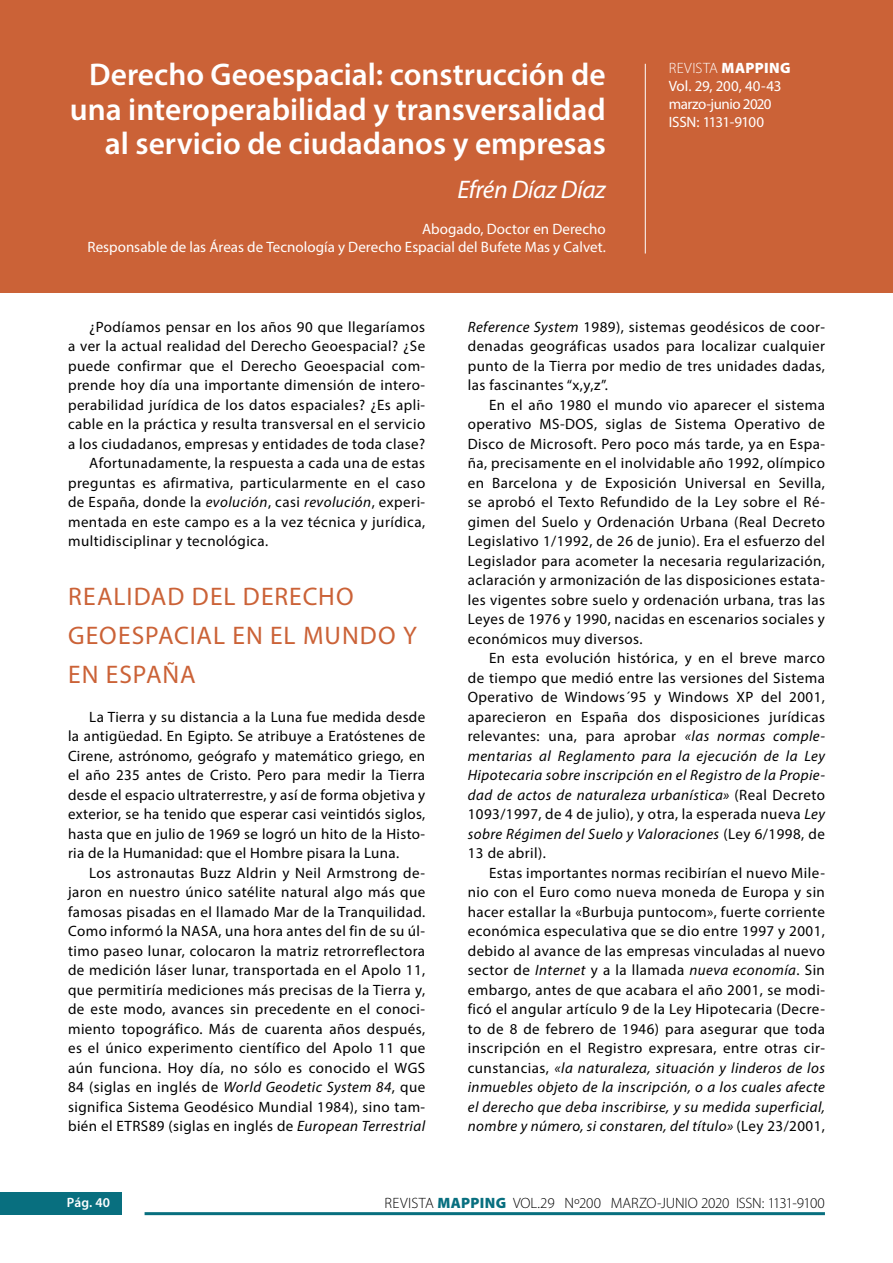
<style>
.page{position:relative;width:893px;height:1263px;background:#fff}
.page>*{position:absolute;margin:0;border:0;box-sizing:border-box;transform-origin:0 0}
.t1{font:600 31.5px/34.5px "Myriad Pro";color:#fff;text-align:right}
.t2{font:25.5px/39px "Myriad Pro";letter-spacing:.035em;color:#cb6237}
.t3{font:italic 25.5px "Myriad Pro";letter-spacing:-.015em;color:#fff}
.t4{font:15px/19.5px "Myriad Pro";letter-spacing:.03em;color:#000;text-align:justify}
.t5{font:15px/18px "Myriad Pro";color:#fff;text-align:right}
.t6{font:15px/18px "Myriad Pro";letter-spacing:-.03em;color:#fff}
.t7{font:300 15px "Myriad Pro";letter-spacing:-.01em;color:#000}
.t8{font:600 13.5px "Myriad Pro";color:#fff}
.s1{font-weight:300}
.s2{font-weight:900}
.s3{font-style:italic}
.s4{font-weight:900;color:#086f7f}
</style>
<div class="page">
<div style="left:0;top:1193px;width:121px;height:22px;background:#086f7f"></div>
<hr style="left:145px;top:1212px;width:680px;height:3px;background:#086f7f">
<div style="left:0;top:0;width:893px;height:293px;background:#cb6237"></div>
<hr style="left:645px;top:64px;width:1px;height:189px;background:#fff">
<h1 class="t1" style="left:70px;top:57px;width:537px">Derecho Geoespacial: construcción de una interoperabilidad y transversalidad al servicio de ciudadanos y empresas</h1>
<h2 class="t3" style="left:457px;top:174px;width:150px">Efrén Díaz Díaz</h2>
<p class="t5" style="left:88px;top:220px;width:520px">Abogado, Doctor en Derecho<br>Responsable de las Áreas de Tecnología y Derecho Espacial del Bufete Mas y Calvet.</p>
<p class="t6" style="left:669px;top:59px;width:123px"><span class="s1">REVISTA</span> <span class="s2">MAPPING<br></span>Vol. 29, 200, 40-43 marzo-junio 2020<br>ISSN: 1131-9100</p>
<p class="t4" style="left:89px;top:316px;width:337px">¿Podíamos pensar en los años 90 que llegaríamos</p>
<p class="t4" style="left:68px;top:336px;width:359px">a ver la actual realidad del Derecho Geoespacial? ¿Se</p>
<p class="t4" style="left:68px;top:355px;width:359px">puede confirmar que el Derecho Geoespacial com-</p>
<p class="t4" style="left:68px;top:375px;width:359px">prende hoy día una importante dimensión de intero-</p>
<p class="t4" style="left:68px;top:394px;width:359px">perabilidad jurídica de los datos espaciales? ¿Es apli-</p>
<p class="t4" style="left:68px;top:414px;width:359px">cable en la práctica y resulta transversal en el servicio</p>
<p class="t4" style="left:68px;top:433px;width:359px">a los ciudadanos, empresas y entidades de toda clase?</p>
<p class="t4" style="left:89px;top:453px;width:337px">Afortunadamente, la respuesta a cada una de estas</p>
<p class="t4" style="left:68px;top:472px;width:359px">preguntas es afirmativa, particularmente en el caso</p>
<p class="t4" style="left:68px;top:492px;width:359px">de España, donde la <span class="s3">evolución</span>, casi <span class="s3">revolución</span>, experi-</p>
<p class="t4" style="left:68px;top:511px;width:359px">mentada en este campo es a la vez técnica y jurídica,</p>
<p class="t4" style="left:68px;top:531px;width:202px">multidisciplinar y tecnológica.</p>
<h2 class="t2" style="left:68px;top:576px;width:350px">REALIDAD DEL DERECHO<br>GEOESPACIAL EN EL MUNDO Y<br>EN ESPAÑA</h2>
<p class="t4" style="left:68px;top:706px;width:359px;text-indent:21px">La Tierra y su distancia a la Luna fue medida desde la antigüedad. En Egipto. Se atribuye a Eratóstenes de Cirene, astrónomo, geógrafo y matemático griego, en el año 235 antes de Cristo. Pero para medir la Tierra desde el espacio ultraterrestre, y así de forma objetiva y exterior, se ha tenido que esperar casi veintidós siglos, hasta que en julio de 1969 se logró un hito de la Histo&shy;ria de la Humanidad: que el Hombre pisara la Luna.</p>
<p class="t4" style="left:68px;top:862px;width:359px;text-indent:21px">Los astronautas Buzz Aldrin y Neil Armstrong de&shy;jaron en nuestro único satélite natural algo más que famosas pisadas en el llamado Mar de la Tranquilidad.<br>Como informó la NASA, una hora antes del fin de su úl&shy;timo paseo lunar, colocaron la matriz retrorreflectora de medición láser lunar, transportada en el Apolo 11, que permitiría mediciones más precisas de la Tierra y, de este modo, avances sin precedente en el conoci&shy;miento topográfico. Más de cuarenta años después, es el único experimento científico del Apolo 11 que aún funciona. Hoy día, no sólo es conocido el WGS 84 (siglas en inglés de <span class="s3">World Geodetic System 84</span>, que significa Sistema Geodésico Mundial 1984), sino tam&shy;bién el ETRS89 (siglas en inglés de <span class="s3">European Terrestrial</span></p>
<p class="t4" style="left:468px;top:316px;width:359px"><span class="s3">Reference System</span> 1989), sistemas geodésicos de coor&shy;denadas geográficas usados para localizar cualquier punto de la Tierra por medio de tres unidades dadas, las fascinantes “x,y,z”.</p>
<p class="t4" style="left:468px;top:394px;width:359px;text-indent:21px">En el año 1980 el mundo vio aparecer el sistema operativo MS-DOS, siglas de Sistema Operativo de Disco de Microsoft. Pero poco más tarde, ya en Espa&shy;ña, precisamente en el inolvidable año 1992, olímpico en Barcelona y de Exposición Universal en Sevilla, se aprobó el Texto Refundido de la Ley sobre el Ré&shy;gimen del Suelo y Ordenación Urbana (Real Decreto Legislativo 1/1992, de 26 de junio). Era el esfuerzo del Legislador para acometer la necesaria regularización, aclaración y armonización de las disposiciones estata&shy;les vigentes sobre suelo y ordenación urbana, tras las Leyes de 1976 y 1990, nacidas en escenarios sociales y económicos muy diversos.</p>
<p class="t4" style="left:468px;top:648px;width:359px;text-indent:21px">En esta evolución histórica, y en el breve marco de tiempo que medió entre las versiones del Sistema Operativo de Windows´95 y Windows XP del 2001, aparecieron en España dos disposiciones jurídicas relevantes: una, para aprobar <span class="s3">«las normas comple&shy;mentarias al Reglamento para la ejecución de la Ley Hipotecaria sobre inscripción en el Registro de la Propie&shy;dad de actos de naturaleza urbanística»</span> (Real Decreto 1093/1997, de 4 de julio), y otra, la esperada nueva <span class="s3">Ley sobre Régimen del Suelo y Valoraciones</span> (Ley 6/1998, de 13 de abril).</p>
<p class="t4" style="left:468px;top:862px;width:359px;text-indent:21px">Estas importantes normas recibirían el nuevo Mile&shy;nio con el Euro como nueva moneda de Europa y sin hacer estallar la «Burbuja puntocom», fuerte corriente económica especulativa que se dio entre 1997 y 2001, debido al avance de las empresas vinculadas al nuevo sector de <span class="s3">Internet</span> y a la llamada <span class="s3">nueva economía</span>. Sin embargo, antes de que acabara el año 2001, se modi&shy;ficó el angular artículo 9 de la Ley Hipotecaria (Decre&shy;to de 8 de febrero de 1946) para asegurar que toda inscripción en el Registro expresara, entre otras cir&shy;cunstancias, <span class="s3">«la naturaleza, situación y linderos de los inmuebles objeto de la inscripción, o a los cuales afecte el derecho que deba inscribirse, y su medida superficial, nombre y número, si constaren, del título»</span> (Ley 23/2001,</p>
<p class="t8" style="left:67px;top:1194px;width:45px">Pág. 40</p>
<p class="t7" style="left:385px;top:1194px;width:442px">REVISTA <span class="s4">MAPPING</span> VOL.29 Nº200 MARZO-JUNIO 2020 ISSN: 1131-9100</p>
</div>
